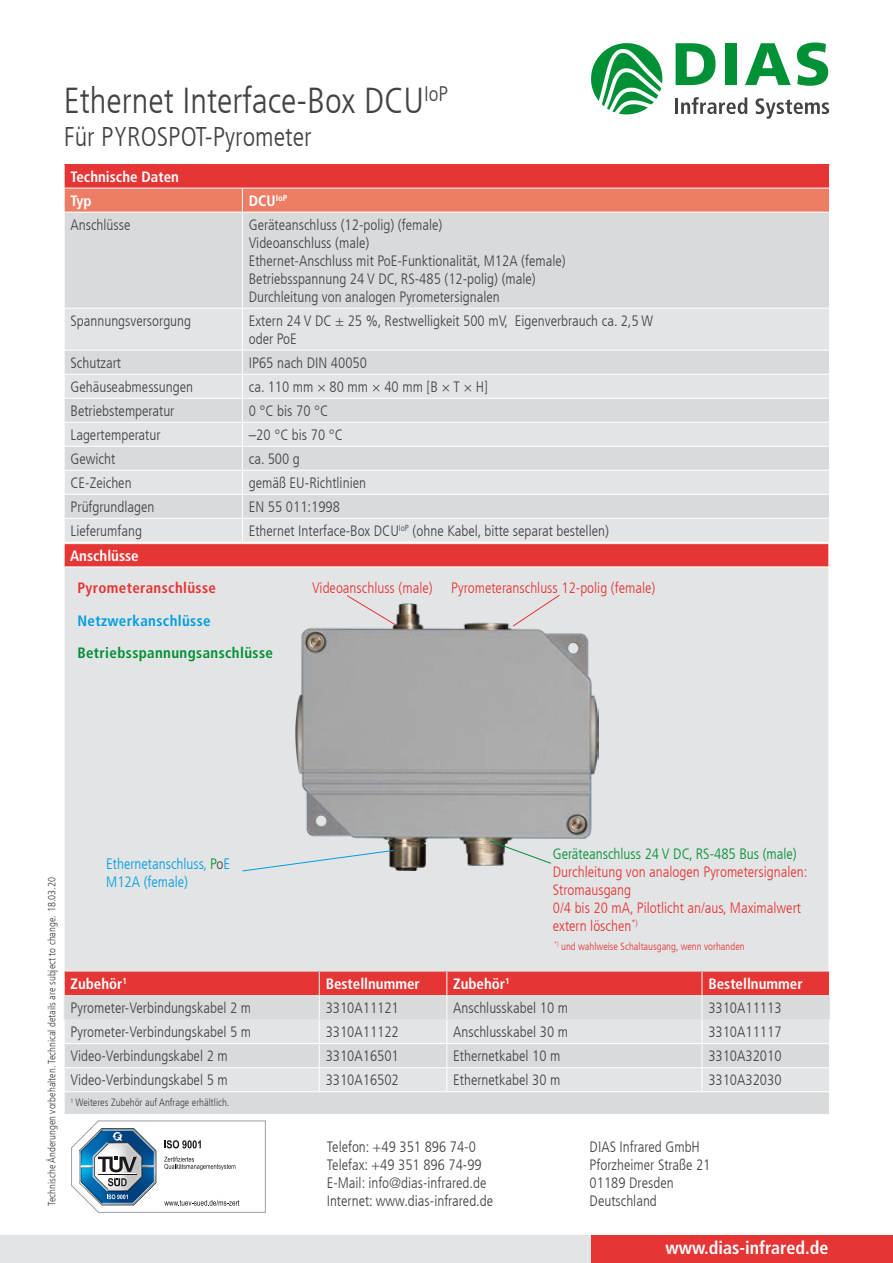
<style>
.page{position:relative;width:893px;height:1263px;background:#fff}
.page>*{position:absolute;margin:0;border:0;box-sizing:border-box;transform-origin:0 0}
.t1{font:300 condensed 36px "Frutiger LT Com";color:#434345}
.t2{font:300 condensed 27px "Frutiger LT Com";color:#434345}
.t3{font:700 condensed 18px "Frutiger LT Com";color:#fff}
.t4{font:300 condensed 15px/18px "Frutiger LT Com";color:#434345}
.t5{font:300 condensed 15px/18px "Frutiger LT Com";color:#e53534}
.t6{font:700 condensed 15px/24px "Frutiger LT Com";color:#fff}
.t7{font:300 condensed 15px "Frutiger LT Com";color:#009036}
.t8{font:300 condensed 15px/18px "Frutiger LT Com";color:#009ee0}
.t9{font:700 condensed 15px "Frutiger LT Com";letter-spacing:.025em;color:#009036}
.t10{font:700 condensed 15px "Frutiger LT Com";letter-spacing:.025em;color:#e53534}
.t11{font:700 condensed 15px "Frutiger LT Com";letter-spacing:.025em;color:#009ee0}
.t12{font:300 condensed 10.5px "Frutiger LT Com";color:#434345}
.t13{font:300 condensed 10.5px "Frutiger LT Com";color:#e53534}
.s1{color:#009036}
.s2{color:#434345}
</style>
<div class="page">
<div style="left:64px;top:544px;width:765px;height:23px;background:#e53534"></div>
<div style="left:64px;top:567px;width:765px;height:418px;background:#e3e4e5"></div>
<hr style="left:64px;top:566px;width:765px;height:1px;background:#fff">
<hr style="left:64px;top:567px;width:1px;height:417px;background:#fff">
<hr style="left:828px;top:567px;width:1px;height:417px;background:#fff">
<div style="left:0;top:1236px;width:893px;height:27px;background:#e3e4e5"></div>
<div style="left:591px;top:1236px;width:302px;height:27px;background:#e53534"></div>
<svg style="left:591px;top:43px;width:71px;height:72px"></svg>
<hr style="left:675px;top:99px;width:3px;height:15px;background:#434345">
<svg style="left:681px;top:97px;width:66px;height:17px"></svg>
<svg style="left:755px;top:98px;width:74px;height:21px"></svg>
<svg style="left:676px;top:43px;width:40px;height:42px"></svg>
<div style="left:726px;top:43px;width:11px;height:42px;background:#009036"></div>
<svg style="left:745px;top:43px;width:46px;height:42px"></svg>
<svg style="left:797px;top:43px;width:31px;height:43px"></svg>
<div style="left:65px;top:213px;width:764px;height:95px;background:#d9dadb"></div>
<svg style="left:65px;top:309px;width:764px;height:233px;background:#dfe0e1"></svg>
<svg style="left:64px;top:164px;width:766px;height:48px;background:#e95d51"></svg>
<hr style="left:242px;top:212px;width:1px;height:96px;background:#fff">
<hr style="left:242px;top:308px;width:1px;height:42px;background:#fff">
<hr style="left:64px;top:350px;width:178px;height:1px;background:#fff">
<hr style="left:242px;top:350px;width:588px;height:1px;background:#fff">
<hr style="left:64px;top:374px;width:178px;height:1px;background:#fff">
<hr style="left:242px;top:374px;width:588px;height:1px;background:#fff">
<hr style="left:64px;top:398px;width:178px;height:1px;background:#fff">
<hr style="left:242px;top:398px;width:588px;height:1px;background:#fff">
<hr style="left:64px;top:422px;width:178px;height:1px;background:#fff">
<hr style="left:242px;top:422px;width:588px;height:1px;background:#fff">
<hr style="left:64px;top:446px;width:178px;height:1px;background:#fff">
<hr style="left:242px;top:446px;width:588px;height:1px;background:#fff">
<hr style="left:64px;top:470px;width:178px;height:1px;background:#fff">
<hr style="left:242px;top:470px;width:588px;height:1px;background:#fff">
<hr style="left:64px;top:494px;width:178px;height:1px;background:#fff">
<hr style="left:242px;top:494px;width:588px;height:1px;background:#fff">
<hr style="left:64px;top:518px;width:178px;height:1px;background:#fff">
<svg style="left:64px;top:351px;width:1px;height:215px"></svg>
<hr style="left:242px;top:518px;width:588px;height:1px;background:#fff">
<svg style="left:242px;top:351px;width:1px;height:191px"></svg>
<svg style="left:828px;top:350px;width:1px;height:216px"></svg>
<hr style="left:64px;top:542px;width:178px;height:1px;background:#fff">
<hr style="left:242px;top:542px;width:588px;height:1px;background:#fff">
<img style="left:295px;top:603px;width:303px;height:268px">
<svg style="left:512px;top:595px;width:48px;height:32px"></svg>
<svg style="left:346px;top:595px;width:51px;height:31px"></svg>
<svg style="left:242px;top:849px;width:152px;height:23px"></svg>
<svg style="left:489px;top:840px;width:63px;height:24px"></svg>
<svg style="left:71px;top:1120px;width:195px;height:93px"></svg>
<svg style="left:64px;top:972px;width:766px;height:142px;background:#dfc3c4"></svg>
<hr style="left:64px;top:1019px;width:255px;height:1px;background:#e3e4e5">
<hr style="left:319px;top:1019px;width:128px;height:1px;background:#e3e4e5">
<hr style="left:447px;top:1019px;width:255px;height:1px;background:#e3e4e5">
<hr style="left:702px;top:1019px;width:128px;height:1px;background:#e3e4e5">
<h1 class="t1" style="left:64px;top:80px;width:386px">Ethernet Interface-Box DCU<sup>IoP</sup></h1>
<h2 class="t2" style="left:64px;top:121px;width:249px">Für PYROSPOT-Pyrometer</h2>
<p class="t6" style="left:71px;top:165px;width:110px">Technische Daten<br>Typ</p>
<p class="t6" style="left:249px;top:189px;width:40px">DCU<sup>IoP</sup></p>
<p class="t4" style="left:71px;top:216px;width:62px">Anschlüsse</p>
<p class="t4" style="left:249px;top:216px;width:318px">Geräteanschluss (12-polig) (female)<br>Videoanschluss (male)<br>Ethernet-Anschluss mit PoE-Funktionalität, M12A (female)<br>Betriebsspannung 24 V DC, RS-485 (12-polig) (male)<br>Durchleitung von analogen Pyrometersignalen</p>
<p class="t4" style="left:71px;top:312px;width:122px">Spannungsversorgung</p>
<p class="t4" style="left:249px;top:312px;width:406px">Extern 24 V DC ± 25 %, Restwelligkeit 500 mV, Eigenverbrauch ca. 2,5 W oder PoE</p>
<p class="t4" style="left:71px;top:354px;width:52px">Schutzart</p>
<p class="t4" style="left:249px;top:354px;width:120px">IP65 nach DIN 40050</p>
<p class="t4" style="left:71px;top:378px;width:124px">Gehäuseabmessungen</p>
<p class="t4" style="left:249px;top:378px;width:241px">ca. 110 mm × 80 mm × 40 mm [B × T × H]</p>
<p class="t4" style="left:71px;top:402px;width:105px">Betriebstemperatur</p>
<p class="t4" style="left:249px;top:402px;width:81px">0 °C bis 70 °C</p>
<p class="t4" style="left:71px;top:426px;width:92px">Lagertemperatur</p>
<p class="t4" style="left:249px;top:426px;width:96px">–20 °C bis 70 °C</p>
<p class="t4" style="left:71px;top:450px;width:46px">Gewicht</p>
<p class="t4" style="left:249px;top:450px;width:52px">ca. 500 g</p>
<p class="t4" style="left:71px;top:474px;width:63px">CE-Zeichen</p>
<p class="t4" style="left:249px;top:474px;width:119px">gemäß EU-Richtlinien</p>
<p class="t4" style="left:71px;top:498px;width:85px">Prüfgrundlagen</p>
<p class="t4" style="left:249px;top:498px;width:93px">EN 55 011:1998</p>
<p class="t4" style="left:71px;top:522px;width:73px">Lieferumfang</p>
<p class="t4" style="left:249px;top:522px;width:362px">Ethernet Interface-Box DCU<sup>IoP</sup> (ohne Kabel, bitte separat bestellen)</p>
<p class="t6" style="left:70px;top:544px;width:70px">Anschlüsse</p>
<p class="t10" style="left:77px;top:579px;width:140px">Pyrometeranschlüsse</p>
<p class="t11" style="left:77px;top:611px;width:135px">Netzwerkanschlüsse</p>
<p class="t9" style="left:77px;top:644px;width:197px">Betriebsspannungsanschlüsse</p>
<p class="t5" style="left:312px;top:579px;width:345px">Videoanschluss (male) Pyrometeranschluss 12-polig (female)</p>
<p class="t12" style="left:46px;top:1206px;width:330px;rotate:-90deg">Technische Änderungen vorbehalten. Technical details are subject to change. 18.03.20</p>
<p class="t8" style="left:106px;top:855px;width:125px">Ethernetanschluss, <span class="s1">P</span><span class="s2">o</span>E<br>M12A (female)</p>
<p class="t7" style="left:553px;top:846px;width:246px">Geräteanschluss 24 V DC, RS-485 Bus (male)</p>
<p class="t5" style="left:553px;top:863px;width:256px">Durchleitung von analogen Pyrometersignalen:<br>Stromausgang<br>0/4 bis 20 mA, Pilotlicht an/aus, Maximalwert extern löschen<sup>*)</sup></p>
<p class="t13" style="left:554px;top:940px;width:192px"><sup>*)</sup> und wahlweise Schaltausgang, wenn vorhanden</p>
<p class="t6" style="left:71px;top:972px;width:58px">Zubehör<sup>1</sup></p>
<p class="t6" style="left:326px;top:972px;width:96px">Bestellnummer</p>
<p class="t6" style="left:453px;top:972px;width:58px">Zubehör<sup>1</sup></p>
<p class="t6" style="left:708px;top:972px;width:96px">Bestellnummer</p>
<p class="t4" style="left:71px;top:999px;width:182px">Pyrometer-Verbindungskabel 2 m</p>
<p class="t4" style="left:326px;top:999px;width:75px">3310A11121</p>
<p class="t4" style="left:453px;top:999px;width:116px">Anschlusskabel 10 m</p>
<p class="t4" style="left:708px;top:999px;width:75px">3310A11113</p>
<p class="t4" style="left:71px;top:1023px;width:182px">Pyrometer-Verbindungskabel 5 m</p>
<p class="t4" style="left:326px;top:1023px;width:75px">3310A11122</p>
<p class="t4" style="left:453px;top:1023px;width:116px">Anschlusskabel 30 m</p>
<p class="t4" style="left:708px;top:1023px;width:75px">3310A11117</p>
<p class="t4" style="left:71px;top:1047px;width:159px">Video-Verbindungskabel 2 m</p>
<p class="t4" style="left:326px;top:1047px;width:75px">3310A16501</p>
<p class="t4" style="left:453px;top:1047px;width:109px">Ethernetkabel 10 m</p>
<p class="t4" style="left:708px;top:1047px;width:75px">3310A32010</p>
<p class="t4" style="left:71px;top:1071px;width:159px">Video-Verbindungskabel 5 m</p>
<p class="t4" style="left:326px;top:1071px;width:75px">3310A16502</p>
<p class="t4" style="left:453px;top:1071px;width:109px">Ethernetkabel 30 m</p>
<p class="t4" style="left:708px;top:1071px;width:75px">3310A32030</p>
<p class="t12" style="left:71px;top:1096px;width:160px"><sup>1</sup> Weiteres Zubehör auf Anfrage erhältlich.</p>
<p class="t4" style="left:327px;top:1137px;width:168px">Telefon: +49 351 896 74-0<br>Telefax: +49 351 896 74-99<br>E-Mail: info@dias-infrared.de<br>Internet: www.dias-infrared.de</p>
<p class="t4" style="left:590px;top:1138px;width:122px">DIAS Infrared GmbH<br>Pforzheimer Straße 21<br>01189 Dresden<br>Deutschland</p>
<p class="t3" style="left:665px;top:1236px;width:165px">www.dias-infrared.de</p>
</div>
